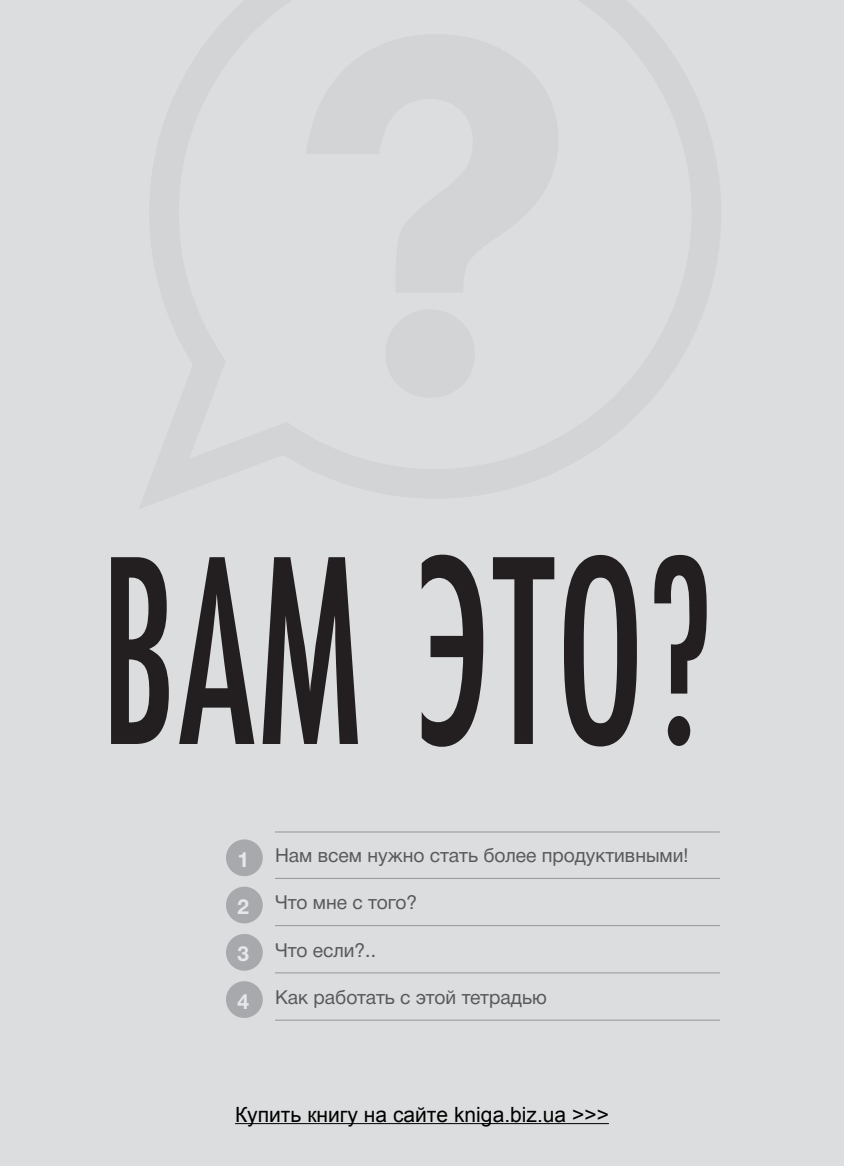
<style>
.page{position:relative;width:844px;height:1166px;background:#fff}
.page>*{position:absolute;margin:0;border:0;box-sizing:border-box;transform-origin:0 0}
.t1{font:500 280px "Futura PT Cond";letter-spacing:.01em;color:#231f20;scale:.75 1}
.t2{font:21px "Arial";color:#000}
.t3{font:19.25px "Helvetica Neue Cyr";color:#58595b}
.s1{font-weight:700;font-size:21px;color:#e6e7e8}
</style>
<div class="page">
<div style="left:0;top:0;width:843px;height:1166px;background:#dcddde"></div>
<hr style="left:275px;top:831px;width:444px;height:1px;background:#939598">
<hr style="left:275px;top:878px;width:444px;height:1px;background:#939598">
<hr style="left:275px;top:925px;width:444px;height:1px;background:#939598">
<hr style="left:275px;top:972px;width:444px;height:1px;background:#939598">
<hr style="left:275px;top:1019px;width:444px;height:1px;background:#939598">
<div style="left:226px;top:839px;width:37px;height:37px;background:#a7a9ac;border-radius:50%"></div>
<div style="left:226px;top:886px;width:37px;height:37px;background:#a7a9ac;border-radius:50%"></div>
<div style="left:226px;top:934px;width:37px;height:36px;background:#a7a9ac;border-radius:50%"></div>
<div style="left:226px;top:981px;width:37px;height:37px;background:#a7a9ac;border-radius:50%"></div>
<hr style="left:235px;top:1123px;width:373px;height:1px;background:#000">
<h1 class="t1" style="left:100px;top:486px;width:820px">ВАМ ЭТО?</h1>
<p class="t3" style="left:237px;top:845px;width:452px"><span class="s1">1</span> Нам всем нужно стать более продуктивными!</p>
<p class="t3" style="left:237px;top:892px;width:181px"><span class="s1">2</span> Что мне с того?</p>
<p class="t3" style="left:237px;top:939px;width:140px"><span class="s1">3</span> Что если?..</p>
<p class="t3" style="left:237px;top:986px;width:311px"><span class="s1">4</span> Как работать с этой тетрадью</p>
<p class="t2" style="left:235px;top:1100px;width:375px">Купить книгу на сайте kniga.biz.ua &gt;&gt;&gt;</p>
</div>
